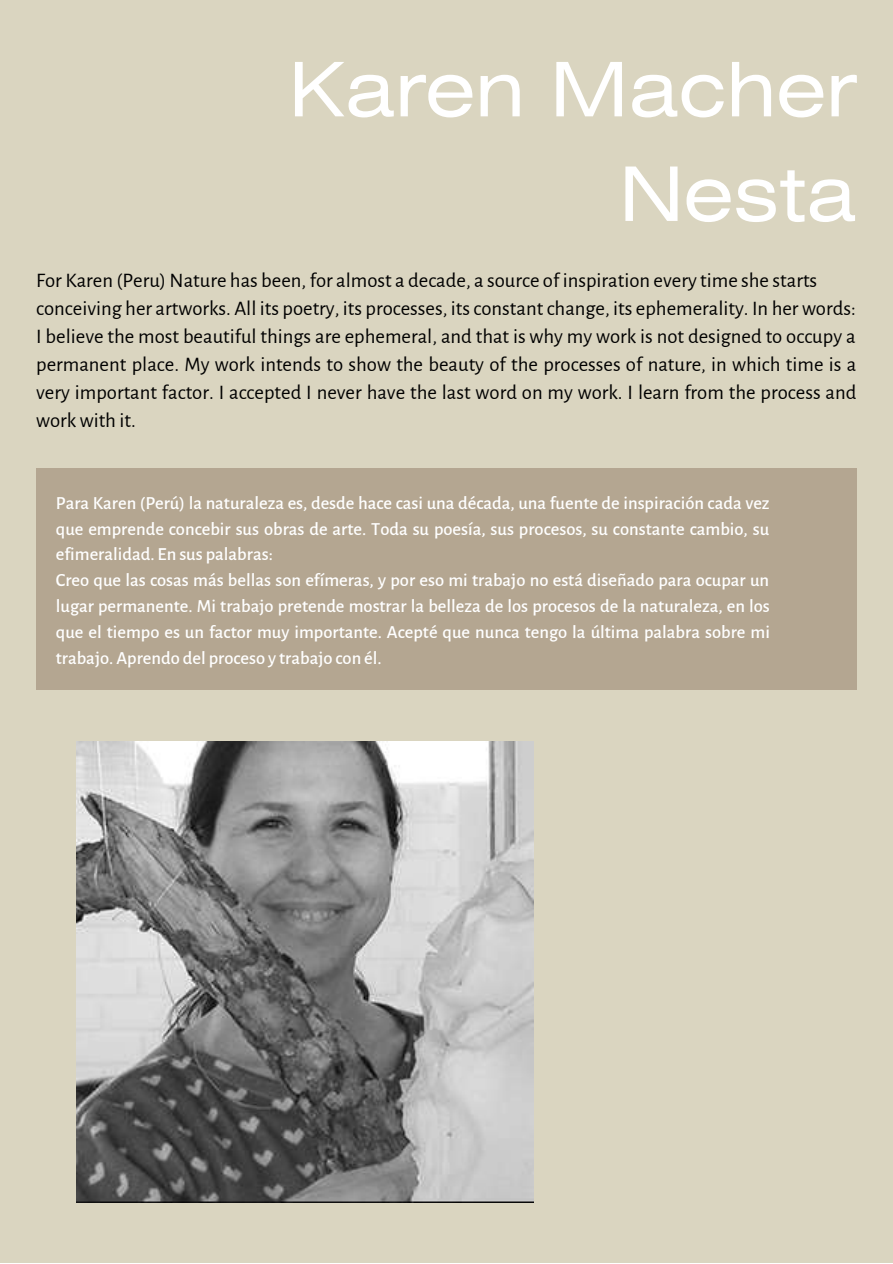
<style>
.page{position:relative;width:893px;height:1264px;background:#fff}
.page>*{position:absolute;margin:0;border:0;box-sizing:border-box;transform-origin:0 0}
.t1{font:75px/104.6px "Helios Ext";color:#fff;text-align:right}
.t2{font:20.7px/28px "Alegreya Sans";color:#000}
.t3{font:500 18.45px/25.8px "Alegreya Sans";color:#fff}
</style>
<div class="page">
<div style="left:0;top:0;width:892px;height:1262px;background:#dad5c0"></div>
<div style="left:36px;top:468px;width:820px;height:221px;background:#b4a691"></div>
<img style="left:77px;top:741px;width:456px;height:461px">
<h1 class="t1" style="left:289px;top:44px;width:569px">Karen Macher<br>Nesta</h1>
<p class="t2" style="left:36px;top:266px;width:821px">For Karen (Peru) Nature has been, for almost a decade, a source of inspiration every time she starts conceiving her artworks. All its poetry, its processes, its constant change, its ephemerality. In her words:<br>I believe the most beautiful things are ephemeral, and that is why my work is not designed to occupy a permanent place. My work intends to show the beauty of the processes of nature, in which time is a very important factor. I accepted I never have the last word on my work. I learn from the process and work with it.</p>
<p class="t3" style="left:56px;top:490px;width:715px">Para Karen (Perú) la naturaleza es, desde hace casi una década, una fuente de inspiración cada vez que emprende concebir sus obras de arte. Toda su poesía, sus procesos, su constante cambio, su efimeralidad. En sus palabras:<br>Creo que las cosas más bellas son efímeras, y por eso mi trabajo no está diseñado para ocupar un lugar permanente. Mi trabajo pretende mostrar la belleza de los procesos de la naturaleza, en los que el tiempo es un factor muy importante. Acepté que nunca tengo la última palabra sobre mi trabajo. Aprendo del proceso y trabajo con él.</p>
</div>
